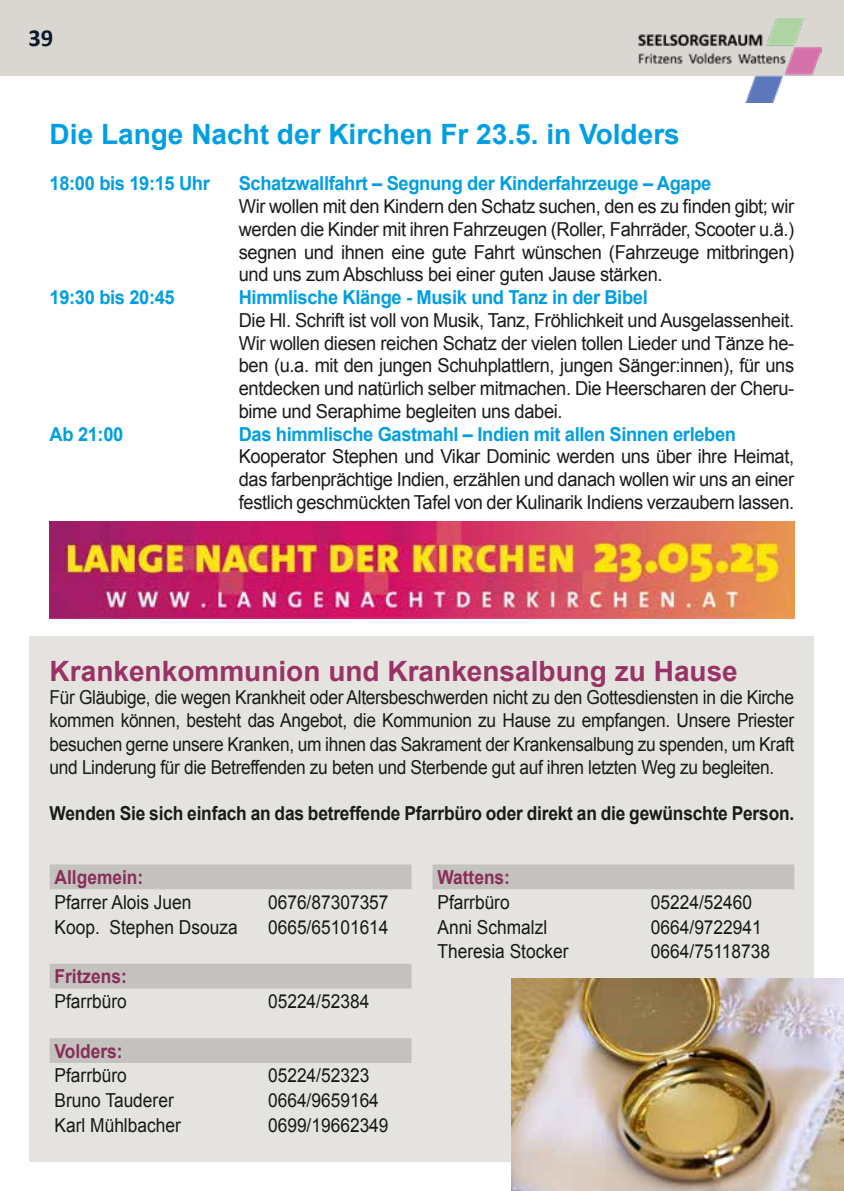
<style>
.page{position:relative;width:844px;height:1191px;background:#fff}
.page>*{position:absolute;margin:0;border:0;box-sizing:border-box;transform-origin:0 0}
.t1{font:700 28px "Arial";color:#936}
.t2{font:700 28px "Arial";color:#009ee3}
.t3{font:700 24.5px "Calibri";color:#0c192d}
.t4{font:19.25px/22.8px "Arial";color:#1a1a18;text-align:justify;scale:.95 1}
.t5{font:19.25px/23.1px "Arial";color:#1a1a18;text-align:justify;scale:.9 1}
.t6{font:700 19.25px "Arial";letter-spacing:-.02em;color:#009ee3;scale:.95 1}
.t7{font:700 19.25px "Arial";letter-spacing:-.01em;color:#1a1a18;scale:.9 1}
.t8{font:700 19.25px "Arial";color:#936;scale:.9 1}
</style>
<div class="page">
<div style="left:0;top:0;width:843px;height:76px;background:#dad7d2"></div>
<img style="left:638px;top:18px;width:182px;height:85px">
<div style="left:30px;top:636px;width:784px;height:525px;background:#e5e3e0"></div>
<img style="left:511px;top:978px;width:332px;height:213px">
<svg style="left:50px;top:864px;width:361px;height:124px"></svg>
<div style="left:50px;top:1038px;width:361px;height:25px;background:#c3c2bf"></div>
<div style="left:432px;top:864px;width:362px;height:25px;background:#c3c2bf"></div>
<svg style="left:511px;top:978px;width:283px;height:10px;background:#a68f6c"></svg>
<img style="left:50px;top:521px;width:744px;height:97px">
<p class="t3" style="left:29px;top:22px;width:26px">39</p>
<h1 class="t2" style="left:50px;top:116px;width:631px">Die Lange Nacht der Kirchen Fr 23.5. in Volders</h1>
<p class="t6" style="left:50px;top:171px;width:170px">18:00 bis 19:15 Uhr</p>
<p class="t6" style="left:239px;top:171px;width:498px">Schatzwallfahrt – Segnung der Kinderfahrzeuge – Agape</p>
<p class="t4" style="left:239px;top:195px;width:586px">Wir wollen mit den Kindern den Schatz suchen, den es zu finden gibt; wir werden die Kinder mit ihren Fahrzeugen (Roller, Fahrräder, Scooter u.ä.) segnen und ihnen eine gute Fahrt wünschen (Fahrzeuge mitbringen) und uns zum Abschluss bei einer guten Jause stärken.</p>
<p class="t6" style="left:50px;top:285px;width:133px">19:30 bis 20:45</p>
<p class="t6" style="left:239px;top:285px;width:432px">Himmlische Klänge - Musik und Tanz in der Bibel</p>
<p class="t4" style="left:239px;top:309px;width:586px">Die Hl. Schrift ist voll von Musik, Tanz, Fröhlichkeit und Ausgelassenheit.<br>Wir wollen diesen reichen Schatz der vielen tollen Lieder und Tänze he&shy;ben (u.a. mit den jungen Schuhplattlern, jungen Sänger:innen), für uns entdecken und natürlich selber mitmachen. Die Heerscharen der Cheru&shy;bime und Seraphime begleiten uns dabei.</p>
<p class="t6" style="left:50px;top:421px;width:79px">Ab 21:00</p>
<p class="t6" style="left:239px;top:421px;width:524px">Das himmlische Gastmahl – Indien mit allen Sinnen erleben</p>
<p class="t4" style="left:239px;top:445px;width:586px">Kooperator Stephen und Vikar Dominic werden uns über ihre Heimat, das farbenprächtige Indien, erzählen und danach wollen wir uns an einer festlich geschmückten Tafel von der Kulinarik Indiens verzaubern lassen.</p>
<h1 class="t1" style="left:50px;top:653px;width:689px">Krankenkommunion und Krankensalbung zu Hause</h1>
<p class="t5" style="left:50px;top:686px;width:828px">Für Gläubige, die wegen Krankheit oder Altersbeschwerden nicht zu den Gottesdiensten in die Kirche kommen können, besteht das Angebot, die Kommunion zu Hause zu empfangen. Unsere Priester besuchen gerne unsere Kranken, um ihnen das Sakrament der Krankensalbung zu spenden, um Kraft und Linderung für die Betreffenden zu beten und Sterbende gut auf ihren letzten Weg zu begleiten.</p>
<p class="t7" style="left:50px;top:800px;width:828px">Wenden Sie sich einfach an das betreffende Pfarrbüro oder direkt an die gewünschte Person.</p>
<p class="t8" style="left:55px;top:864px;width:100px">Allgemein:</p>
<p class="t5" style="left:55px;top:890px;width:153px">Pfarrer Alois Juen</p>
<p class="t5" style="left:268px;top:890px;width:135px">0676/87307357</p>
<p class="t5" style="left:55px;top:915px;width:205px">Koop. Stephen Dsouza</p>
<p class="t5" style="left:268px;top:915px;width:135px">0665/65101614</p>
<p class="t8" style="left:55px;top:963px;width:82px">Fritzens:</p>
<p class="t5" style="left:55px;top:989px;width:82px">Pfarrbüro</p>
<p class="t5" style="left:268px;top:989px;width:114px">05224/52384</p>
<p class="t8" style="left:55px;top:1038px;width:77px">Volders:</p>
<p class="t5" style="left:55px;top:1064px;width:82px">Pfarrbüro</p>
<p class="t5" style="left:268px;top:1064px;width:114px">05224/52323</p>
<p class="t5" style="left:55px;top:1089px;width:134px">Bruno Tauderer</p>
<p class="t5" style="left:268px;top:1089px;width:125px">0664/9659164</p>
<p class="t5" style="left:55px;top:1113px;width:142px">Karl Mühlbacher</p>
<p class="t5" style="left:268px;top:1113px;width:135px">0699/19662349</p>
<p class="t8" style="left:437px;top:864px;width:82px">Wattens:</p>
<p class="t5" style="left:437px;top:890px;width:82px">Pfarrbüro</p>
<p class="t5" style="left:650px;top:890px;width:114px">05224/52460</p>
<p class="t5" style="left:437px;top:915px;width:123px">Anni Schmalzl</p>
<p class="t5" style="left:650px;top:915px;width:125px">0664/9722941</p>
<p class="t5" style="left:437px;top:940px;width:147px">Theresia Stocker</p>
<p class="t5" style="left:650px;top:940px;width:134px">0664/75118738</p>
</div>
